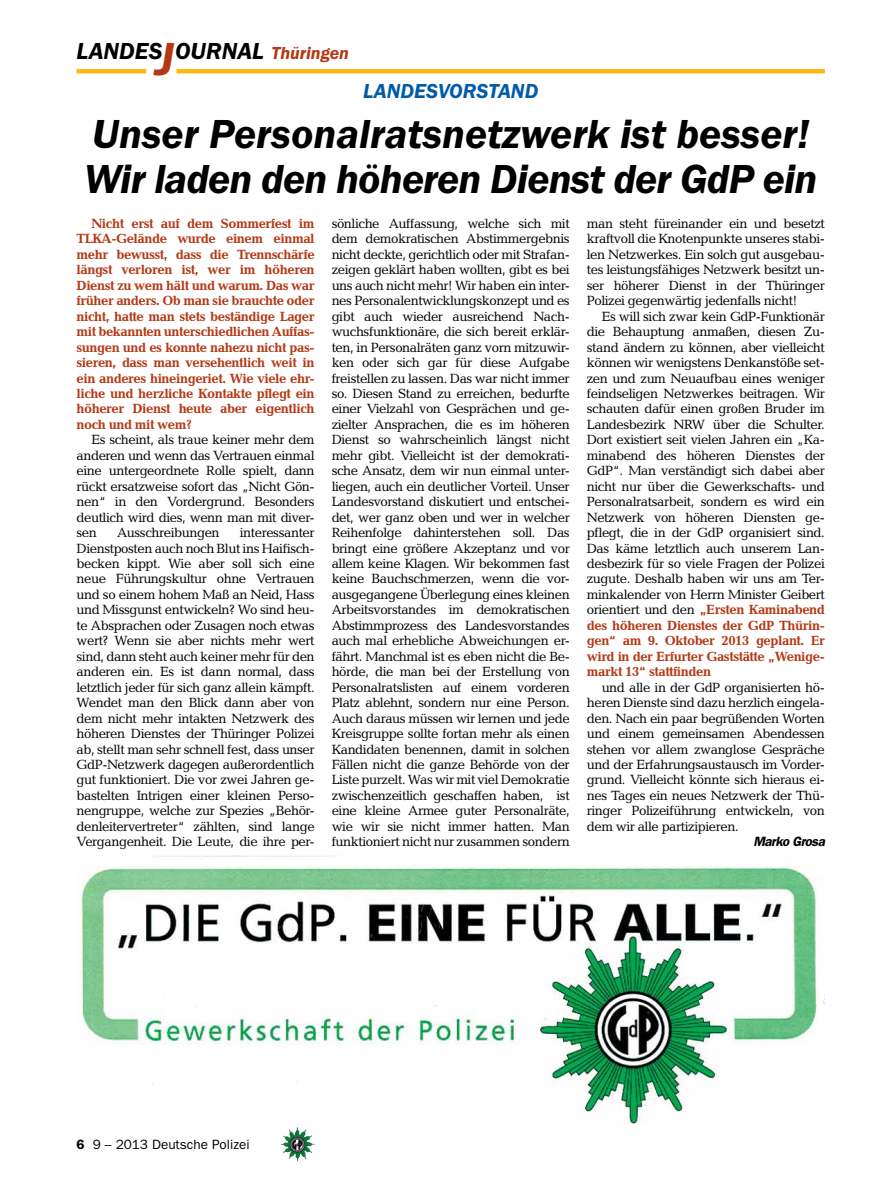
<style>
.page{position:relative;width:893px;height:1191px;background:#fff}
.page>*{position:absolute;margin:0;border:0;box-sizing:border-box;transform-origin:0 0}
._02__HEADLINE_3spalt{font:italic 600 42px/45px "Franklin Gothic Itc T";letter-spacing:-.005em;color:#000}
.t1{font:italic 600 24px "Franklin Gothic Itc T";color:#000}
._01__RUBRIKENZEILE_o{font:italic 600 21px "Franklin Gothic Itc T";color:#005baa}
._09__GRUNDTEXT___Blo{font:13.5px/15.5px "Candida";letter-spacing:-.035em;color:#000;text-align:justify}
._09__GRUNDTEXT___Blo-2{font:700 13.5px/15.5px "Candida";letter-spacing:-.035em;color:#b33916;text-align:justify}
.t2{font:13.5px "Franklin Gothic";color:#000}
._13__UNTERSCHRIFT_Ar{font:italic 600 13.5px "Franklin Gothic";letter-spacing:-.035em;color:#000}
.s1{font-size:48px;color:#b33916}
.s2{font-size:18px;color:#b33916}
.s3{font-weight:700;color:#b33916}
.s4{font-weight:600}
</style>
<div class="page">
<hr style="left:77px;top:69px;width:69px;height:4px;background:#fdb913">
<hr style="left:176px;top:69px;width:649px;height:4px;background:#fdb913">
<img style="left:281px;top:1128px;width:16px;height:24px">
<img style="left:81px;top:855px;width:744px;height:269px">
<h2 class="t1" style="left:77px;top:37px;width:274px">LANDES<span class="s1">J</span>OURNAL <span class="s2">Thüringen</span></h2>
<p class="_01__RUBRIKENZEILE_o" style="left:363px;top:79px;width:177px">LANDESVORSTAND</p>
<p class="_02__HEADLINE_3spalt" style="left:84px;top:111px;width:735px">Unser Personalratsnetzwerk ist besser!<br>Wir laden den höheren Dienst der GdP ein</p>
<p class="_09__GRUNDTEXT___Blo-2" style="left:77px;top:216px;width:240px;text-indent:15px">Nicht erst auf dem Sommerfest im TLKA-Gelände wurde einem einmal mehr bewusst, dass die Trennschärfe längst verloren ist, wer im höheren Dienst zu wem hält und warum. Das war früher anders. Ob man sie brauchte oder nicht, hatte man stets beständige Lager mit bekannten unterschiedlichen Auffas&shy;sungen und es konnte nahezu nicht pas&shy;sieren, dass man versehentlich weit in ein anderes hineingeriet. Wie viele ehr&shy;liche und herzliche Kontakte pflegt ein höherer Dienst heute aber eigentlich noch und mit wem?</p>
<p class="_09__GRUNDTEXT___Blo" style="left:77px;top:432px;width:240px;text-indent:15px">Es scheint, als traue keiner mehr dem anderen und wenn das Vertrauen einmal eine untergeordnete Rolle spielt, dann rückt ersatzweise sofort das „Nicht Gön&shy;nen“ in den Vordergrund. Besonders deutlich wird dies, wenn man mit diver&shy;sen</p>
<p class="_09__GRUNDTEXT___Blo" style="left:332px;top:216px;width:240px">sönliche Auffassung, welche sich mit dem demokratischen Abstimmergebnis nicht deckte, gerichtlich oder mit Strafan&shy;zeigen geklärt haben wollten, gibt es bei uns auch nicht mehr! Wir haben ein inter&shy;nes Personalentwicklungskonzept und es gibt auch wieder ausreichend Nach&shy;wuchsfunktionäre, die sich bereit erklär&shy;ten, in Personalräten ganz vorn mitzuwir&shy;ken oder sich gar für diese Aufgabe freistellen zu lassen. Das war nicht immer so. Diesen Stand zu erreichen, bedurfte einer Vielzahl von Gesprächen und ge&shy;zielter Ansprachen, die es im höheren Dienst so wahrscheinlich längst nicht mehr gibt. Vielleicht ist der demokrati&shy;sche Ansatz, dem wir nun einmal unter&shy;liegen, auch ein deutlicher Vorteil. Unser Landesvorstand diskutiert und entschei&shy;det, wer ganz oben und wer in welcher Reihenfolge dahinterstehen soll. Das bringt eine größere Akzeptanz und vor allem keine Klagen. Wir bekommen fast keine Bauchschmerzen, wenn die vor&shy;ausgegangene Überlegung eines kleinen Arbeitsvorstandes im demokratischen Abstimmprozess des Landesvorstandes auch mal erhebliche Abweichungen er&shy;fährt. Manchmal ist es eben nicht die Be&shy;hörde, die man bei der Erstellung von Personalratslisten auf einem vorderen Platz ablehnt, sondern nur eine Person.<br>Auch daraus müssen wir lernen und jede Kreisgruppe sollte fortan mehr als einen Kandidaten benennen, damit in solchen Fällen nicht die ganze Behörde von der Liste purzelt. Was wir mit viel Demokratie zwischenzeitlich geschaffen haben, ist eine kleine Armee guter Personalräte, wie wir sie nicht immer hatten. Man funktioniert nicht nur zusammen sondern</p>
<p class="_09__GRUNDTEXT___Blo" style="left:587px;top:216px;width:240px">man steht füreinander ein und besetzt kraftvoll die Knotenpunkte unseres stabi&shy;len Netzwerkes. Ein solch gut ausgebau&shy;tes leistungsfähiges Netzwerk besitzt un&shy;ser höherer Dienst in der Thüringer Polizei gegenwärtig jedenfalls nicht!</p>
<p class="_09__GRUNDTEXT___Blo" style="left:587px;top:308px;width:240px;text-indent:15px">Es will sich zwar kein GdP-Funktionär die Behauptung anmaßen, diesen Zu&shy;stand ändern zu können, aber vielleicht können wir wenigstens Denkanstöße set&shy;zen und zum Neuaufbau eines weniger feindseligen Netzwerkes beitragen. Wir schauten dafür einen großen Bruder im Landesbezirk NRW über die Schulter.<br>Dort existiert seit vielen Jahren ein „Ka&shy;minabend des höheren Dienstes der GdP“. Man verständigt sich dabei aber nicht nur über die Gewerkschafts- und Personalratsarbeit, sondern es wird ein Netzwerk von höheren Diensten ge&shy;pflegt, die in der GdP organisiert sind.<br>Das käme letztlich auch unserem Lan&shy;desbezirk für so viele Fragen der Polizei zugute. Deshalb haben wir uns am Ter&shy;minkalender von Herrn Minister Geibert orientiert und den <span class="s3">„Ersten Kaminabend des höheren Dienstes der GdP Thürin&shy;gen“ am 9. Oktober 2013 geplant. Er wird in der Erfurter Gaststätte „Wenige&shy;markt 13“ stattfinden</span></p>
<p class="_09__GRUNDTEXT___Blo" style="left:587px;top:679px;width:240px;text-indent:15px">und alle in der GdP organisierten hö&shy;heren Dienste sind dazu herzlich eingela&shy;den. Nach ein paar begrüßenden Worten und einem gemeinsamen Abendessen stehen vor allem zwanglose Gespräche und der Erfahrungsaustausch im Vorder&shy;grund. Vielleicht könnte sich hieraus ei&shy;nes Tages ein neues Netzwerk der Thü&shy;ringer Polizeiführung entwickeln, von dem wir alle partizipieren.</p>
<p class="_13__UNTERSCHRIFT_Ar" style="left:753px;top:833px;width:73px">Marko Grosa</p>
<p class="_09__GRUNDTEXT___Blo" style="left:117px;top:525px;width:104px">Ausschreibungen</p>
<p class="_09__GRUNDTEXT___Blo" style="left:77px;top:525px;width:240px;text-indent:163px">interessanter Dienstposten auch noch Blut ins Haifisch&shy;becken kippt. Wie aber soll sich eine neue Führungskultur ohne Vertrauen und so einem hohem Maß an Neid, Hass und Missgunst entwickeln? Wo sind heu&shy;te Absprachen oder Zusagen noch etwas wert? Wenn sie aber nichts mehr wert sind, dann steht auch keiner mehr für den anderen ein. Es ist dann normal, dass letztlich jeder für sich ganz allein kämpft.<br>Wendet man den Blick dann aber von dem nicht mehr intakten Netzwerk des höheren Dienstes der Thüringer Polizei ab, stellt man sehr schnell fest, dass unser GdP-Netzwerk dagegen außerordentlich gut funktioniert. Die vor zwei Jahren ge&shy;bastelten Intrigen einer kleinen Perso&shy;nengruppe, welche zur Spezies „Behör&shy;denleitervertreter“ zählten, sind lange Vergangenheit. Die Leute, die ihre per-</p>
<p class="t2" style="left:77px;top:1136px;width:175px"><span class="s4">6</span> 9 – 2013 Deutsche Polizei</p>
</div>
